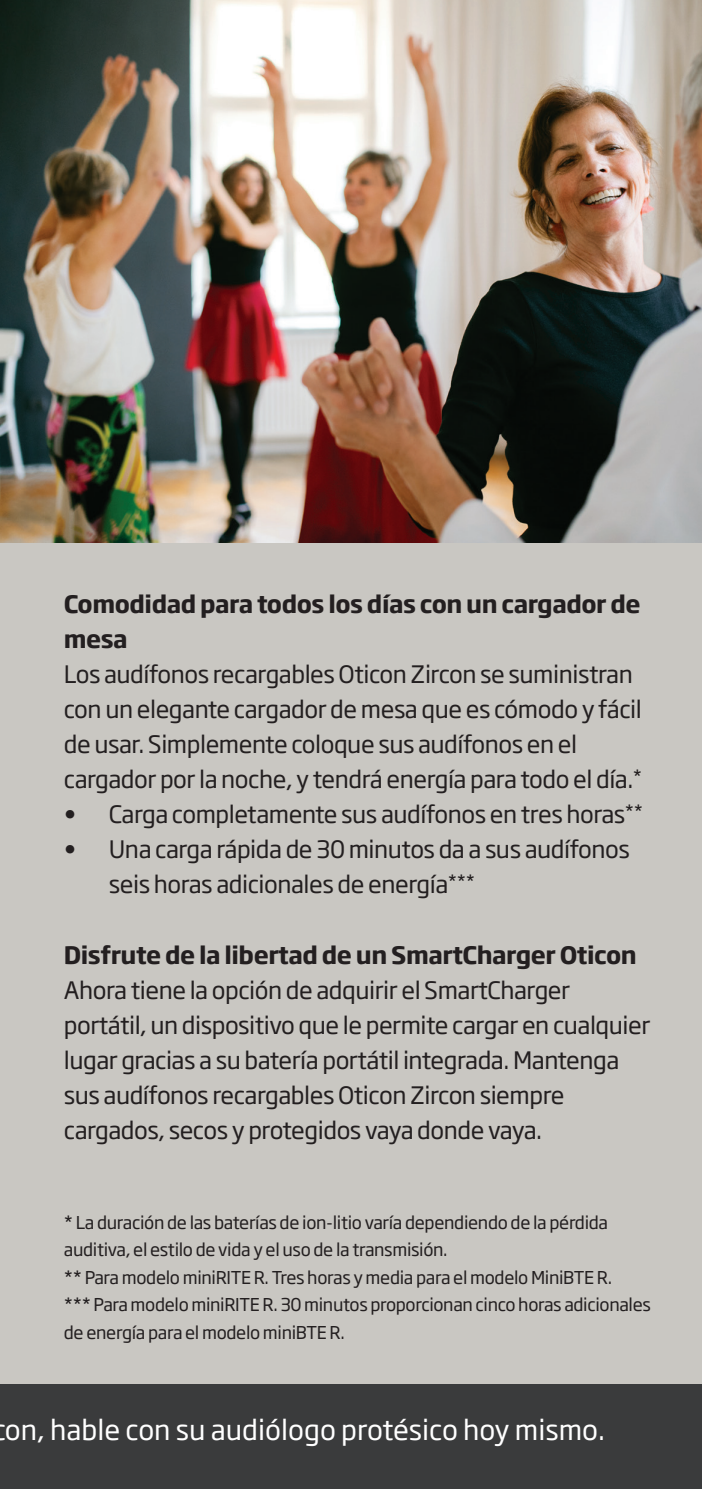
<style>
.page{position:relative;width:702px;height:1489px;background:#fff}
.page>*{position:absolute;margin:0;border:0;box-sizing:border-box;transform-origin:0 0}
.t1{font:27.5px "Soho Gothic Pro";color:#fff}
.t2{font:23.75px/35px "Soho Gothic Pro";letter-spacing:-.02em;color:#231f20}
.t3{font:700 23.75px/35px "Soho Gothic Pro";letter-spacing:-.02em;color:#231f20}
.t4{font:17.5px/27.5px "Soho Gothic Pro";letter-spacing:-.02em;color:#231f20}
</style>
<div class="page">
<img style="left:0;top:0;width:702px;height:544px">
<div style="left:0;top:544px;width:702px;height:944px;background:#c9c7c2"></div>
<div style="left:0;top:1384px;width:702px;height:104px;background:#3a3b3c"></div>
<p class="t3" style="left:64px;top:585px;width:578px">Comodidad para todos los días con un cargador de mesa</p>
<p class="t2" style="left:64px;top:655px;width:580px">Los audífonos recargables Oticon Zircon se suministran con un elegante cargador de mesa que es cómodo y fácil de usar. Simplemente coloque sus audífonos en el cargador por la noche, y tendrá energía para todo el día.<sup>*</sup></p>
<p class="t2" style="left:64px;top:795px;width:581px">• Carga completamente sus audífonos en tres horas<sup>**</sup></p>
<p class="t2" style="left:109px;top:830px;width:522px;text-indent:-45px">• Una carga rápida de 30 minutos da a sus audífonos seis horas adicionales de energía<sup>***</sup></p>
<p class="t3" style="left:64px;top:935px;width:574px">Disfrute de la libertad de un SmartCharger Oticon</p>
<p class="t2" style="left:64px;top:970px;width:588px">Ahora tiene la opción de adquirir el SmartCharger portátil, un dispositivo que le permite cargar en cualquier lugar gracias a su batería portátil integrada. Mantenga sus audífonos recargables Oticon Zircon siempre cargados, secos y protegidos vaya donde vaya.</p>
<p class="t4" style="left:64px;top:1207px;width:588px">* La duración de las baterías de ion-litio varía dependiendo de la pérdida auditiva, el estilo de vida y el uso de la transmisión.<br>** Para modelo miniRITE R. Tres horas y media para el modelo MiniBTE R.<br>*** Para modelo miniRITE R. 30 minutos proporcionan cinco horas adicionales de energía para el modelo miniBTE R.</p>
<p class="t1" style="left:5px;top:1408px;width:601px">on, hable con su audiólogo protésico hoy mismo.</p>
</div>
